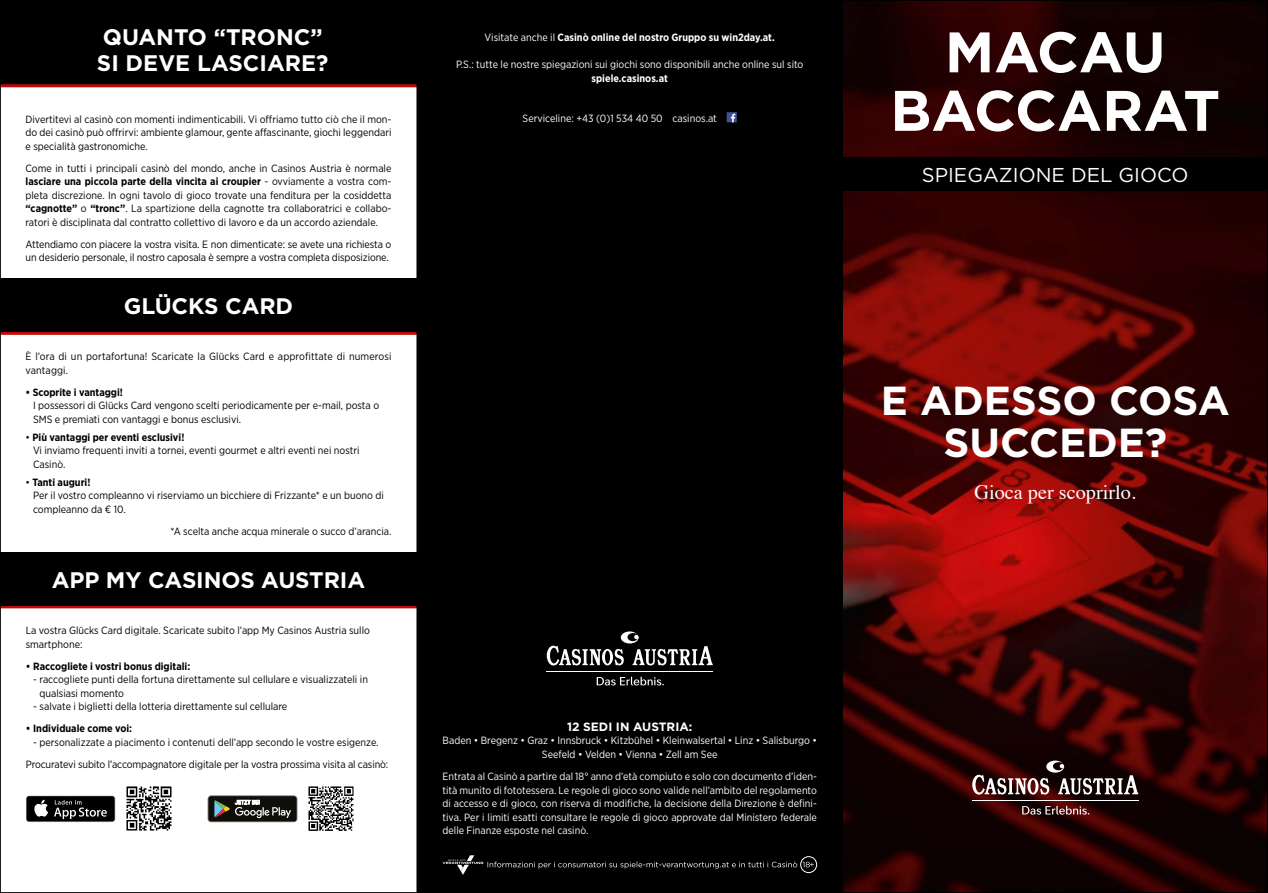
<style>
.page{position:relative;width:1268px;height:893px;background:#fff}
.page>*{position:absolute;margin:0;border:0;box-sizing:border-box;transform-origin:0 0}
.t1{font:700 57px/58.5px "Gotham";color:#fff;text-align:center}
.t2{font:700 40.5px/41.8px "Gotham";color:#fff;text-align:center}
.t3{font:700 22.5px/25.5px "Gotham";letter-spacing:-.005em;color:#fff}
.t4{font:20.25px "Times";color:#fff}
.t5{font:20.1px "Gotham";color:#fff}
.t6{font:700 12px "Gotham";color:#fff}
.t7{font:10.5px/13.5px "Gotham Narrow";color:#000}
.t8{font:10.5px/13.5px "Gotham Narrow";color:#fff;text-align:center}
.t9{font:700 10.5px "Gotham Narrow";color:#000}
.t10{font:700 10.5px "Gotham Narrow";color:#fff}
.s1{font-weight:700}
.s2{font-weight:400}
</style>
<div class="page">
<hr style="left:0;top:332px;width:417px;height:3px;background:#c00808">
<div style="left:0;top:278px;width:417px;height:54px;background:#000"></div>
<img style="left:843px;top:2px;width:422px;height:889px">
<div style="left:842px;top:157px;width:425px;height:34px;background:#000"></div>
<hr style="left:972px;top:800px;width:165px;height:1px;background:#fff">
<svg style="left:1021px;top:806px;width:68px;height:9px"></svg>
<svg style="left:972px;top:761px;width:165px;height:34px;background:#543a3a"></svg>
<div style="left:417px;top:0;width:425px;height:893px;background:#000"></div>
<div style="left:0;top:0;width:417px;height:85px;background:#000"></div>
<hr style="left:0;top:84px;width:417px;height:3px;background:#c00808">
<hr style="left:0;top:605px;width:417px;height:3px;background:#c00808">
<div style="left:0;top:552px;width:417px;height:53px;background:#000"></div>
<svg style="left:208px;top:796px;width:89px;height:26px;background:#3a3a34"></svg>
<div style="left:26px;top:796px;width:89px;height:26px;background:#5d5e5e;border-radius:3px"></div>
<div style="left:26px;top:796px;width:89px;height:25px;background:#000;border-radius:3px"></div>
<svg style="left:34px;top:800px;width:14px;height:17px"></svg>
<svg style="left:54px;top:800px;width:53px;height:19px"></svg>
<img style="left:126px;top:786px;width:46px;height:45px">
<img style="left:308px;top:786px;width:46px;height:45px">
<hr style="left:546px;top:671px;width:166px;height:1px;background:#fff">
<svg style="left:596px;top:677px;width:67px;height:8px"></svg>
<svg style="left:546px;top:631px;width:166px;height:34px"></svg>
<div style="left:726px;top:112px;width:10px;height:10px;background:#3d5193"></div>
<svg style="left:730px;top:114px;width:5px;height:8px"></svg>
<div style="left:800px;top:856px;width:16px;height:17px;border:1px solid #fff;border-radius:50%"></div>
<svg style="left:442px;top:855px;width:371px;height:20px"></svg>
<hr style="left:416px;top:0;width:1px;height:893px;background:#000">
<hr style="left:842px;top:0;width:1px;height:893px;background:#000">
<h3 class="t3" style="left:97px;top:24px;width:233px">QUANTO “TRONC”<br>SI DEVE LASCIARE?</h3>
<p class="t7" style="left:26px;top:112px;width:367px;text-align:justify">Divertitevi al casinò con momenti indimenticabili. Vi offriamo tutto ciò che il mon&shy;do dei casinò può offrirvi: ambiente glamour, gente affascinante, giochi leggendari e specialità gastronomiche.</p>
<p class="t7" style="left:26px;top:161px;width:367px;text-align:justify">Come in tutti i principali casinò del mondo, anche in Casinos Austria è normale <span class="s1">lasciare una piccola parte della vincita ai croupier</span> - ovviamente a vostra com&shy;pleta discrezione. In ogni tavolo di gioco trovate una fenditura per la cosiddetta <span class="s1">“cagnotte”</span> o <span class="s1">“tronc”</span>. La spartizione della cagnotte tra collaboratrici e collabo&shy;ratori è disciplinata dal contratto collettivo di lavoro e da un accordo aziendale.</p>
<p class="t7" style="left:26px;top:237px;width:367px">Attendiamo con piacere la vostra visita. E non dimenticate: se avete una richiesta o un desiderio personale, il nostro caposala è sempre a vostra completa disposizione.</p>
<h3 class="t3" style="left:124px;top:293px;width:171px">GLÜCKS CARD</h3>
<p class="t7" style="left:26px;top:350px;width:367px">È l’ora di un portafortuna! Scaricate la Glücks Card e approfittate di numerosi vantaggi.</p>
<p class="t9" style="left:26px;top:385px;width:99px">• Scoprite i vantaggi!</p>
<p class="t7" style="left:33px;top:399px;width:347px">I possessori di Glücks Card vengono scelti periodicamente per e-mail, posta o<br>SMS e premiati con vantaggi e bonus esclusivi.</p>
<p class="t7" style="left:33px;top:430px;width:328px;text-indent:-7px">• <span class="s1">Più vantaggi per eventi esclusivi!<br></span>Vi inviamo frequenti inviti a tornei, eventi gourmet e altri eventi nei nostri<br>Casinò.</p>
<p class="t7" style="left:33px;top:475px;width:352px;text-indent:-7px">• <span class="s1">Tanti auguri!<br></span>Per il vostro compleanno vi riserviamo un bicchiere di Frizzante* e un buono di compleanno da € 10.</p>
<p class="t7" style="left:170px;top:524px;width:222px">*A scelta anche acqua minerale o succo d’arancia.</p>
<h3 class="t3" style="left:52px;top:567px;width:315px">APP MY CASINOS AUSTRIA</h3>
<p class="t7" style="left:26px;top:623px;width:346px">La vostra Glücks Card digitale. Scaricate subito l’app My Casinos Austria sullo smartphone:</p>
<p class="t9" style="left:26px;top:659px;width:166px">• Raccogliete i vostri bonus digitali:</p>
<p class="t7" style="left:40px;top:672px;width:330px;text-indent:-6px">- raccogliete punti della fortuna direttamente sul cellulare e visualizzateli in qualsiasi momento</p>
<p class="t7" style="left:33px;top:699px;width:255px">- salvate i biglietti della lotteria direttamente sul cellulare</p>
<p class="t9" style="left:26px;top:722px;width:108px">• Individuale come voi:</p>
<p class="t7" style="left:26px;top:731px;width:364px;line-height:22px;text-align:center">- personalizzate a piacimento i contenuti dell’app secondo le vostre esigenze.<br>Procuratevi subito l’accompagnatore digitale per la vostra prossima visita al casinò:</p>
<p class="t10" style="left:484px;top:31px;width:291px"><span class="s2">Visitate anche il</span> Casinò online del nostro Gruppo su win2day.at.</p>
<p class="t8" style="left:456px;top:58px;width:349px">P.S.: tutte le nostre spiegazioni sui giochi sono disponibili anche online sul sito</p>
<p class="t10" style="left:591px;top:71px;width:78px">spiele.casinos.at</p>
<p class="t8" style="left:522px;top:112px;width:196px">Serviceline: +43 (0)1 534 40 50 casinos.at</p>
<p class="t6" style="left:567px;top:718px;width:127px">12 SEDI IN AUSTRIA:</p>
<p class="t8" style="left:442px;top:733px;width:376px">Baden • Bregenz • Graz • Innsbruck • Kitzbühel • Kleinwalsertal • Linz • Salisburgo •<br>Seefeld • Velden • Vienna • Zell am See</p>
<p class="t8" style="left:442px;top:769px;width:376px;text-align:justify">Entrata al Casinò a partire dal 18° anno d’età compiuto e solo con documento d’iden&shy;tità munito di fototessera. Le regole di gioco sono valide nell’ambito del regolamento di accesso e di gioco, con riserva di modifiche, la decisione della Direzione è defini&shy;tiva. Per i limiti esatti consultare le regole di gioco approvate dal Ministero federale delle Finanze esposte nel casinò.</p>
<h1 class="t1" style="left:890px;top:23px;width:331px">MACAU<br>BACCARAT</h1>
<h3 class="t5" style="left:921px;top:162px;width:268px">SPIEGAZIONE DEL GIOCO</h3>
<h2 class="t2" style="left:880px;top:380px;width:350px">E ADESSO COSA<br>SUCCEDE?</h2>
<h3 class="t4" style="left:974px;top:474px;width:163px">Gioca per scoprirlo.</h3>
</div>
